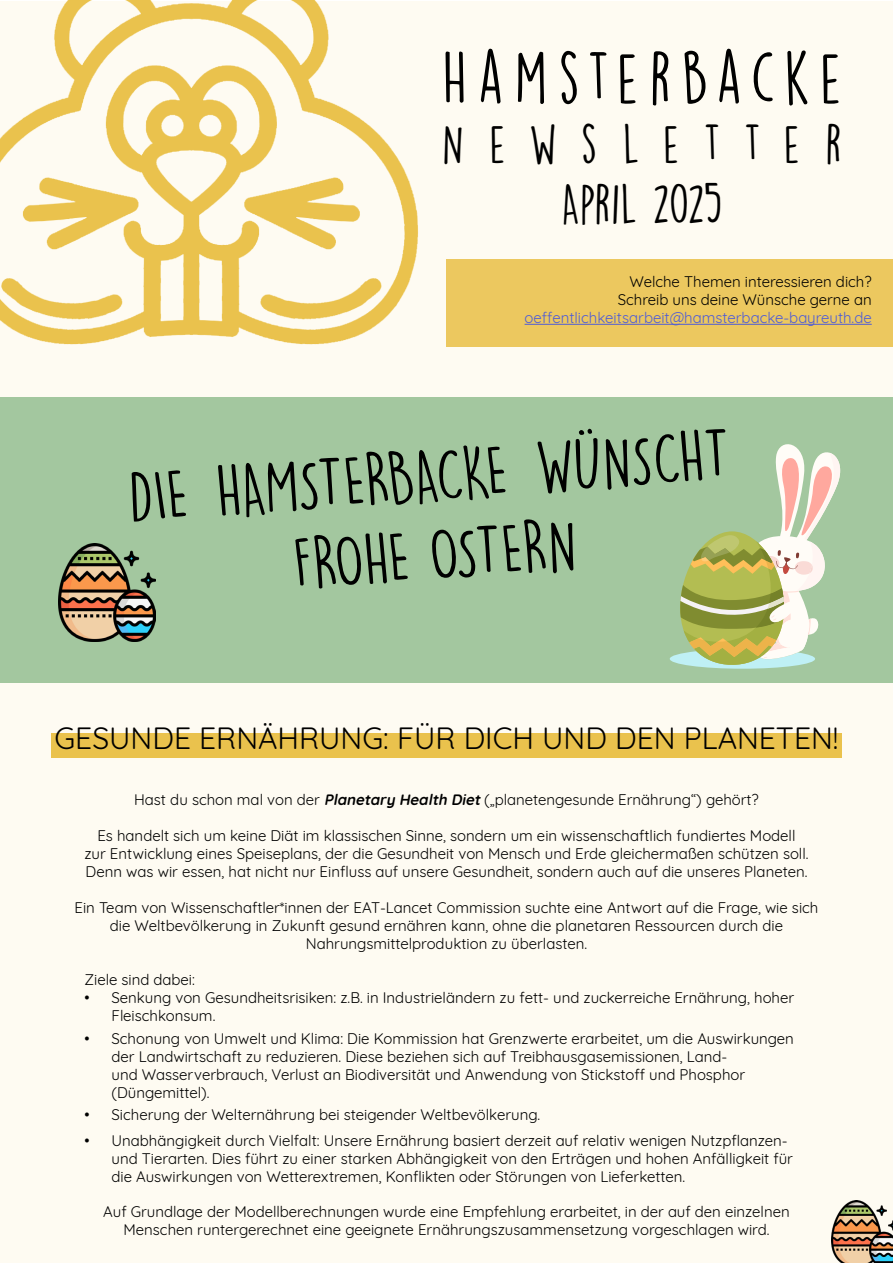
<style>
.page{position:relative;width:893px;height:1263px;background:#fff}
.page>*{position:absolute;margin:0;border:0;box-sizing:border-box;transform-origin:0 0}
.t1{font:66px/79.1px "DK Lemon Yellow Sun";letter-spacing:.14em;color:#000;text-align:center}
.t2{font:49.5px "DK Lemon Yellow Sun";letter-spacing:.48em;color:#000}
.t3{font:49.5px "DK Lemon Yellow Sun";letter-spacing:-.03em;color:#000}
.t4{font:30px "Quicksand";color:#000}
.t5{font:15px/18px "Quicksand";color:#000}
.t6{font:15px "Quicksand";color:#4f5cd6}
.s1{font-weight:700;font-style:italic}
</style>
<div class="page">
<div style="left:0;top:1px;width:893px;height:1262px;background:#fefbf2"></div>
<div style="left:0;top:396px;width:893px;height:286px;background:#a3c79f"></div>
<img style="left:0;top:0;width:454px;height:397px">
<div style="left:446px;top:259px;width:447px;height:88px;background:#ecc85f"></div>
<hr style="left:525px;top:324px;width:347px;height:1px;background:#4f5cd6">
<div style="left:51px;top:733px;width:791px;height:25px;background:#eac24d"></div>
<img style="left:58px;top:544px;width:98px;height:97px">
<svg style="left:670px;top:444px;width:171px;height:225px"></svg>
<img style="left:832px;top:1200px;width:61px;height:63px">
<p class="t1" style="left:442px;top:38px;width:401px">HAMSTERBACKE</p>
<p class="t2" style="left:442px;top:114px;width:401px">NEWSLETTER</p>
<p class="t3" style="left:561px;top:173px;width:163px">APRIL 2025</p>
<p class="t5" style="left:629px;top:271px;width:244px">Welche Themen interessieren dich?</p>
<p class="t5" style="left:618px;top:289px;width:255px">Schreib uns deine Wünsche gerne an</p>
<p class="t6" style="left:525px;top:306px;width:349px">oeffentlichkeitsarbeit@hamsterbacke-bayreuth.de</p>
<p class="t1" style="left:126px;top:457px;width:605px;rotate:-4deg">DIE HAMSTERBACKE WÜNSCHT<br>FROHE OSTERN</p>
<p class="t4" style="left:54px;top:715px;width:786px">GESUNDE ERNÄHRUNG: FÜR DICH UND DEN PLANETEN!</p>
<p class="t5" style="left:134px;top:789px;width:626px">Hast du schon mal von der <span class="s1">Planetary Health Diet</span>(„planetengesunde Ernährung“) gehört?</p>
<p class="t5" style="left:97px;top:825px;width:700px">Es handelt sich um keine Diät im klassischen Sinne, sondern um ein wissenschaftlich fundiertes Modell</p>
<p class="t5" style="left:84px;top:843px;width:726px">zur Entwicklung eines Speiseplans, der die Gesundheit von Mensch und Erde gleichermaßen schützen soll.</p>
<p class="t5" style="left:86px;top:861px;width:723px">Denn was wir essen, hat nicht nur Einfluss auf unsere Gesundheit, sondern auch auf die unseres Planeten.</p>
<p class="t5" style="left:75px;top:897px;width:745px">Ein Team von Wissenschaftler*innen der EAT-Lancet Commission suchte eine Antwort auf die Frage, wie sich</p>
<p class="t5" style="left:110px;top:915px;width:675px;text-align:center">die Weltbevölkerung in Zukunft gesund ernähren kann, ohne die planetaren Ressourcen durch die<br>Nahrungsmittelproduktion zu überlasten.</p>
<p class="t5" style="left:85px;top:969px;width:112px">Ziele sind dabei:</p>
<p class="t5" style="left:112px;top:987px;width:684px;text-indent:-27px">• Senkung von Gesundheitsrisiken: z.B. in Industrieländern zu fett- und zuckerreiche Ernährung, hoher<br>Fleischkonsum.</p>
<p class="t5" style="left:112px;top:1028px;width:684px;text-indent:-27px">• Schonung von Umwelt und Klima: Die Kommission hat Grenzwerte erarbeitet, um die Auswirkungen der Landwirtschaft zu reduzieren. Diese beziehen sich auf Treibhausgasemissionen, Land-<br>und Wasserverbrauch, Verlust an Biodiversität und Anwendung von Stickstoff und Phosphor (Düngemittel).</p>
<p class="t5" style="left:85px;top:1104px;width:457px">• Sicherung der Welternährung bei steigender Weltbevölkerung.</p>
<p class="t5" style="left:112px;top:1130px;width:683px;text-indent:-27px">• Unabhängigkeit durch Vielfalt: Unsere Ernährung basiert derzeit auf relativ wenigen Nutzpflanzen&shy;und Tierarten. Dies führt zu einer starken Abhängigkeit von den Erträgen und hohen Anfälligkeit für die Auswirkungen von Wetterextremen, Konflikten oder Störungen von Lieferketten.</p>
<p class="t5" style="left:103px;top:1201px;width:688px">Auf Grundlage der Modellberechnungen wurde eine Empfehlung erarbeitet, in der auf den einzelnen</p>
<p class="t5" style="left:124px;top:1219px;width:647px">Menschen runtergerechnet eine geeignete Ernährungszusammensetzung vorgeschlagen wird.</p>
</div>
